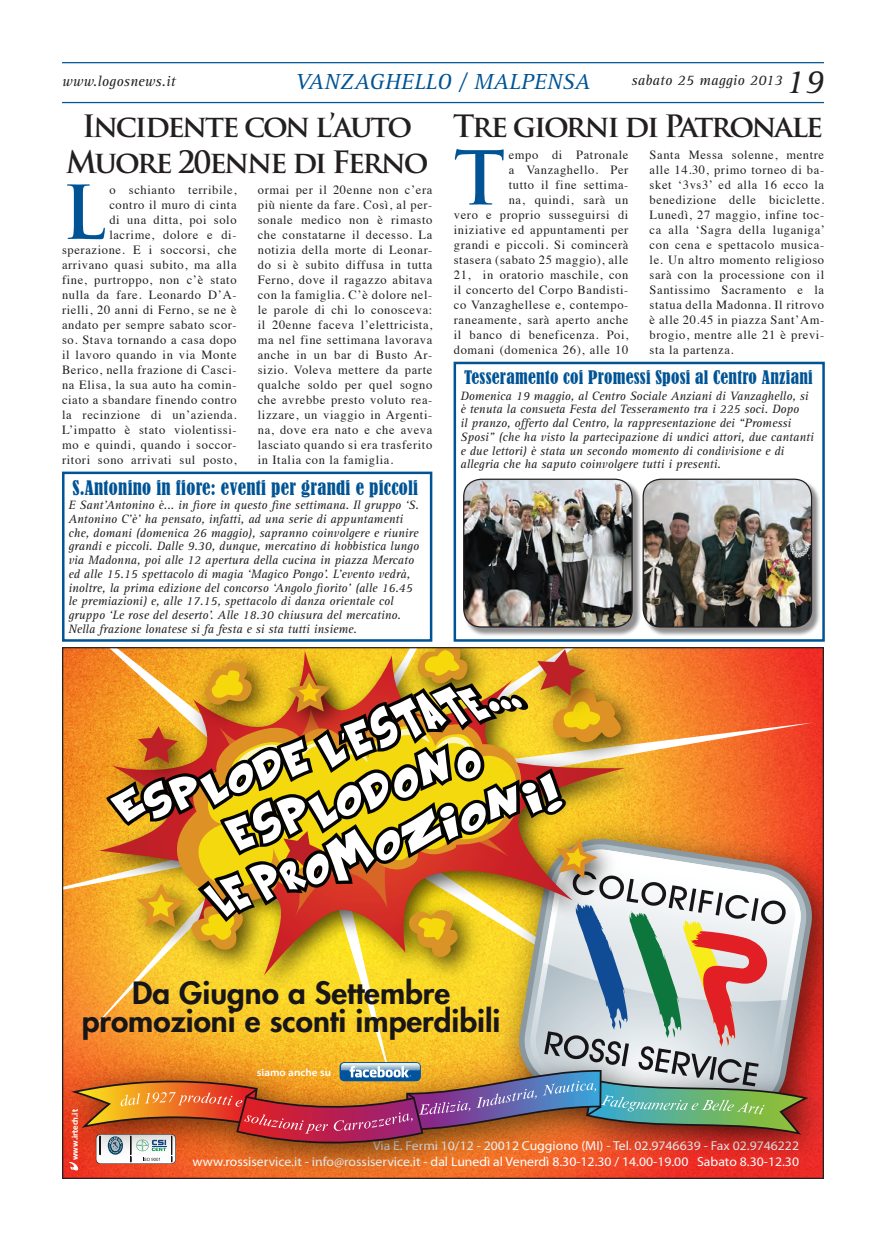
<style>
.page{position:relative;width:886px;height:1241px;background:#fff}
.page>*{position:absolute;margin:0;border:0;box-sizing:border-box;transform-origin:0 0}
.t1{font:700 72.25px "Trajan Pro";color:#005495}
.t2{font:italic 35px "Rotis Serif";color:#231f20}
.t3{font:700 30px/36px "Trajan Pro";letter-spacing:-.07em;color:#231f20;text-align:center}
.t4{font:800 29.88px/28.1px "Futura Std";color:#171518;text-align:center;scale:1.05 1}
.t5{font:italic 22.5px "Rotis Serif";letter-spacing:.01em;color:#005495}
.t6{font:condensed 18.75px "Bernard";letter-spacing:.015em;color:#005495}
.t7{font:condensed 17.5px "Bernard";letter-spacing:.015em;color:#005495}
.t8{font:italic 15px "Rotis Serif";letter-spacing:.01em;color:#231f20}
.t9{font:13.12px/15.6px "Myriad Pro";color:#fff;text-align:right;scale:1.05 1}
.t10{font:12.5px/15px "Times";letter-spacing:.05em;color:#231f20;text-align:right}
.t11{font:italic 12.5px/13.8px "Rotis Serif";color:#231f20}
.t12{font:600 10.62px "Myriad Pro";color:#fff;scale:1.05 1}
.t13{font:700 7.75px "Tahoma";color:#fff;scale:.95 1}
</style>
<div class="page">
<hr style="left:62px;top:102px;width:762px;height:1px;background:#005495">
<hr style="left:62px;top:62px;width:762px;height:1px;background:#005495">
<div style="left:62px;top:471px;width:370px;height:170px;border:2px solid #005495"></div>
<div style="left:453px;top:361px;width:372px;height:280px;border:2px solid #005495"></div>
<div style="left:464px;top:479px;width:177px;height:157px;background:#231f20;opacity:.5"></div>
<img style="left:464px;top:479px;width:168px;height:148px">
<div style="left:463px;top:478px;width:170px;height:149px;border:1px solid #231f20;border-radius:18px"></div>
<div style="left:644px;top:479px;width:177px;height:157px;background:#231f20;opacity:.5"></div>
<img style="left:644px;top:479px;width:167px;height:148px">
<div style="left:642px;top:478px;width:170px;height:149px;border:1px solid #231f20;border-radius:18px"></div>
<img style="left:64px;top:1037px;width:758px;height:139px">
<img style="left:64px;top:649px;width:750px;height:521px">
<p class="t8" style="left:62px;top:72px;width:115px">www.logosnews.it</p>
<p class="t5" style="left:296px;top:69px;width:296px">VANZAGHELLO / MALPENSA</p>
<p class="t8" style="left:631px;top:72px;width:153px">sabato 25 maggio 2013</p>
<p class="t2" style="left:785px;top:61px;width:41px">19</p>
<p class="t3" style="left:66px;top:108px;width:364px">Incidente con l’auto<br>Muore 20enne di Ferno</p>
<p class="t3" style="left:453px;top:108px;width:372px">Tre giorni di Patronale</p>
<p class="t1" style="left:454px;top:133px;width:53px">T</p>
<p class="t10" style="left:454px;top:146px;width:176px">empo di Patronale<br>a Vanzaghello. Per<br>tutto il fine settima-<br>na, quindi, sarà un<br>vero e proprio susseguirsi di iniziative ed appuntamenti per grandi e piccoli. Si comincerà stasera (sabato 25 maggio), alle<br>21, in oratorio maschile, con il concerto del Corpo Bandisti&shy;co Vanzaghellese e, contempo&shy;raneamente, sarà aperto anche il banco di beneficenza. Poi, domani (domenica 26), alle 10</p>
<p class="t10" style="left:650px;top:146px;width:177px;text-align:justify">Santa Messa solenne, mentre alle 14.30, primo torneo di ba&shy;sket ‘3vs3’ ed alla 16 ecco la benedizione delle biciclette.<br>Lunedì, 27 maggio, infine toc&shy;ca alla ‘Sagra della luganiga’ con cena e spettacolo musica&shy;le. Un altro momento religioso sarà con la processione con il Santissimo Sacramento e la statua della Madonna. Il ritrovo è alle 20.45 in piazza Sant’Am&shy;brogio, mentre alle 21 è previ&shy;sta la partenza.</p>
<p class="t11" style="left:460px;top:389px;width:355px">Domenica 19 maggio, al Centro Sociale Anziani di Vanzaghello, si è tenuta la consueta Festa del Tesseramento tra i 225 soci. Dopo<br>il pranzo, offerto dal Centro, la rappresentazione dei “Promessi Sposi” (che ha visto la partecipazione di undici attori, due cantanti e due lettori) è stata un secondo momento di condivisione e di allegria che ha saputo coinvolgere tutti i presenti.</p>
<p class="t1" style="left:62px;top:167px;width:45px">L</p>
<p class="t10" style="left:62px;top:181px;width:176px">o schianto terribile,<br>contro il muro di cinta<br>di una ditta, poi solo lacrime, dolore e di&shy;sperazione. E i soccorsi, che arrivano quasi subito, ma alla fine, purtroppo, non c’è stato nulla da fare. Leonardo D’A&shy;rielli, 20 anni di Ferno, se ne è andato per sempre sabato scor&shy;so. Stava tornando a casa dopo il lavoro quando in via Monte<br>Berico, nella frazione di Casci&shy;na Elisa, la sua auto ha comin&shy;ciato a sbandare finendo contro la recinzione di un’azienda.<br>L’impatto è stato violentissi&shy;mo e quindi, quando i soccor&shy;ritori sono arrivati sul posto,</p>
<p class="t10" style="left:258px;top:181px;width:176px;text-align:justify">ormai per il 20enne non c’era più niente da fare. Così, al per&shy;sonale medico non è rimasto che constatarne il decesso. La notizia della morte di Leonar&shy;do si è subito diffusa in tutta Ferno, dove il ragazzo abitava con la famiglia. C’è dolore nel&shy;le parole di chi lo conosceva: il 20enne faceva l’elettricista, ma nel fine settimana lavorava anche in un bar di Busto Ar&shy;sizio. Voleva mettere da parte qualche soldo per quel sogno che avrebbe presto voluto rea&shy;lizzare, un viaggio in Argenti&shy;na, dove era nato e che aveva lasciato quando si era trasferito in Italia con la famiglia.</p>
<p class="t7" style="left:464px;top:367px;width:350px">Tesseramento coi Promessi Sposi al Centro Anziani</p>
<p class="t6" style="left:72px;top:476px;width:347px">S.Antonino in fiore: eventi per grandi e piccoli</p>
<p class="t11" style="left:68px;top:498px;width:352px">E Sant’Antonino è... in fiore in questo fine settimana. Il gruppo ‘S.<br>Antonino C’è’ ha pensato, infatti, ad una serie di appuntamenti che, domani (domenica 26 maggio), sapranno coinvolgere e riunire grandi e piccoli. Dalle 9.30, dunque, mercatino di hobbistica lungo via Madonna, poi alle 12 apertura della cucina in piazza Mercato ed alle 15.15 spettacolo di magia ‘Magico Pongo’. L’evento vedrà, inoltre, la prima edizione del concorso ‘Angolo fiorito’ (alle 16.45 le premiazioni) e, alle 17.15, spettacolo di danza orientale col gruppo ‘Le rose del deserto’. Alle 18.30 chiusura del mercatino.<br>Nella frazione lonatese si fa festa e si sta tutti insieme.</p>
<p class="t4" style="left:82px;top:978px;width:400px">Da Giugno a Settembre promozioni e sconti imperdibili</p>
<p class="t13" style="left:70px;top:1159px;width:55px;rotate:-90deg">www.irtech.it</p>
<p class="t12" style="left:257px;top:1065px;width:72px">siamo anche su</p>
<p class="t9" style="left:193px;top:1137px;width:579px">Via E. Fermi 10/12 - 20012 Cuggiono (MI) - Tel. 02.9746639 - Fax 02.9746222<br>www.rossiservice.it - info@rossiservice.it - dal Lunedì al Venerdì 8.30-12.30 / 14.00-19.00 Sabato 8.30-12.30</p>
</div>
